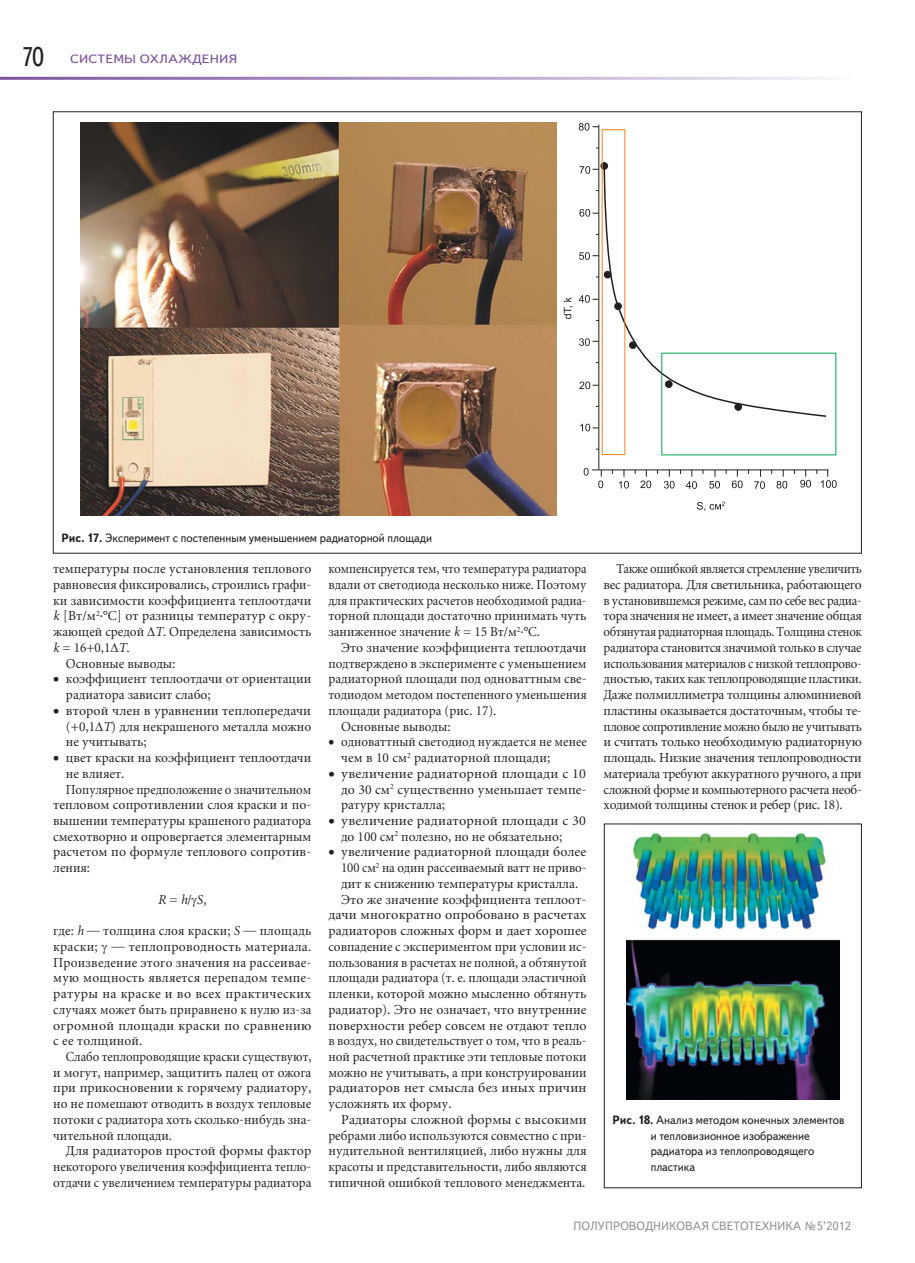
<style>
.page{position:relative;width:915px;height:1263px;background:#fff}
.page>*{position:absolute;margin:0;border:0;box-sizing:border-box;transform-origin:0 0}
.t1{font:27px "Text Book C";color:#231f20;scale:.9 1}
.t2{font:13.5px/15.8px "Miniature";color:#231f20;text-align:justify}
.t3{font:13.5px/15.8px "Miniature";color:#231f20;text-align:justify;scale:.91 1}
.t4{font:13.5px "Miniature";color:#231f20;scale:.96 1}
.t5{font:13.5px/15.8px "Miniature";color:#231f20;text-align:justify;scale:.95 1}
.t6{font:13.5px/15.8px "Miniature";color:#231f20;scale:.93 1}
.t7{font:13.5px/15.8px "Miniature";color:#231f20;text-align:justify;scale:.92 1}
.t8{font:13.5px "Miniature";color:#231f20;scale:.94 1}
.t9{font:italic 13.5px "Miniature";color:#231f20;scale:.96 1}
.t10{font:12px/15.8px "Text Book C";color:#231f20;scale:.95 1}
.t11{font:12px "Text Book C";color:#939598}
.t12{font:12px "Text Book C";letter-spacing:.01em;color:#7b519c;scale:1.17 1}
.s1{font-weight:700}
.s2{font-style:italic}
.s3{font-style:normal}
</style>
<div class="page">
<img style="left:81px;top:122px;width:475px;height:393px">
<hr style="left:598px;top:125px;width:1px;height:344px;background:#231f20">
<hr style="left:592px;top:469px;width:236px;height:1px;background:#231f20">
<svg style="left:603px;top:164px;width:224px;height:254px"></svg>
<svg style="left:600px;top:163px;width:7px;height:6px"></svg>
<div style="left:600px;top:162px;width:7px;height:8px;border:1px solid #231f20;border-radius:50%"></div>
<div style="left:604px;top:271px;width:6px;height:7px;background:#231f20;border-radius:50%"></div>
<div style="left:603px;top:271px;width:8px;height:7px;border:1px solid #231f20;border-radius:50%"></div>
<div style="left:614px;top:303px;width:7px;height:7px;background:#231f20;border-radius:50%"></div>
<div style="left:614px;top:303px;width:7px;height:7px;border:1px solid #231f20;border-radius:50%"></div>
<div style="left:629px;top:342px;width:7px;height:6px;background:#231f20;border-radius:50%"></div>
<div style="left:629px;top:341px;width:7px;height:8px;border:1px solid #231f20;border-radius:50%"></div>
<div style="left:665px;top:381px;width:7px;height:6px;background:#231f20;border-radius:50%"></div>
<div style="left:665px;top:380px;width:7px;height:8px;border:1px solid #231f20;border-radius:50%"></div>
<div style="left:734px;top:404px;width:7px;height:6px;background:#231f20;border-radius:50%"></div>
<div style="left:734px;top:403px;width:7px;height:8px;border:1px solid #231f20;border-radius:50%"></div>
<svg style="left:578px;top:123px;width:20px;height:8px"></svg>
<svg style="left:579px;top:166px;width:19px;height:8px"></svg>
<svg style="left:579px;top:209px;width:19px;height:8px"></svg>
<svg style="left:579px;top:252px;width:19px;height:8px"></svg>
<svg style="left:578px;top:295px;width:20px;height:8px"></svg>
<svg style="left:579px;top:338px;width:19px;height:8px"></svg>
<svg style="left:579px;top:381px;width:19px;height:8px"></svg>
<svg style="left:580px;top:424px;width:18px;height:7px"></svg>
<svg style="left:583px;top:468px;width:5px;height:8px"></svg>
<svg style="left:563px;top:297px;width:9px;height:22px"></svg>
<svg style="left:598px;top:470px;width:5px;height:18px"></svg>
<svg style="left:612px;top:470px;width:16px;height:18px"></svg>
<svg style="left:634px;top:470px;width:23px;height:18px"></svg>
<svg style="left:663px;top:470px;width:33px;height:19px"></svg>
<svg style="left:709px;top:470px;width:10px;height:18px"></svg>
<svg style="left:725px;top:470px;width:23px;height:18px"></svg>
<svg style="left:754px;top:470px;width:10px;height:19px"></svg>
<svg style="left:771px;top:470px;width:16px;height:18px"></svg>
<svg style="left:800px;top:470px;width:10px;height:17px"></svg>
<svg style="left:816px;top:470px;width:20px;height:18px"></svg>
<svg style="left:696px;top:502px;width:28px;height:9px"></svg>
<img style="left:626px;top:832px;width:212px;height:268px">
<h1 class="t1" style="left:21px;top:41px;width:27px">70</h1>
<p class="t12" style="left:70px;top:52px;width:144px">СИСТЕМЫ ОХЛАЖДЕНИЯ</p>
<p class="t10" style="left:61px;top:530px;width:391px"><span class="s1">Рис. 17.</span> Эксперимент с постепенным уменьшением радиаторной площади</p>
<p class="t2" style="left:53px;top:562px;width:259px">температуры после установления теплового</p>
<p class="t8" style="left:53px;top:579px;width:276px">равновесия фиксировались, строились графи-</p>
<p class="t2" style="left:53px;top:594px;width:259px">ки зависимости коэффициента теплоотдачи</p>
<p class="t2" style="left:53px;top:609px;width:259px"><span class="s2">k</span> [Вт/м<sup>2</sup>·°С] от разницы температур с окру-</p>
<p class="t4" style="left:53px;top:626px;width:270px">жающей средой <span class="s2">T</span>. Определена зависимость</p>
<p class="t4" style="left:53px;top:642px;width:81px"><span class="s2">k</span> = 16+0,1 <span class="s2">T</span>.</p>
<p class="t4" style="left:66px;top:658px;width:115px">Основные выводы:</p>
<p class="t2" style="left:66px;top:672px;width:247px;text-indent:-13px">• коэффициент теплоотдачи от ориентации радиатора зависит слабо;</p>
<p class="t2" style="left:66px;top:704px;width:247px;text-indent:-13px">• второй член в уравнении теплопередачи (+0,1 <span class="s2">T</span>) для некрашеного металла можно не учитывать;</p>
<p class="t2" style="left:53px;top:751px;width:259px">• цвет краски на коэффициент теплоотдачи</p>
<p class="t2" style="left:66px;top:767px;width:60px">не влияет.</p>
<p class="t6" style="left:66px;top:782px;width:265px">Популярное предположение о значительном</p>
<p class="t2" style="left:53px;top:798px;width:259px">тепловом сопротивлении слоя краски и по-</p>
<p class="t4" style="left:53px;top:815px;width:270px">вышении температуры крашеного радиатора</p>
<p class="t4" style="left:53px;top:831px;width:270px">смехотворно и опровергается элементарным</p>
<p class="t2" style="left:53px;top:845px;width:259px">расчетом по формуле теплового сопротив-</p>
<p class="t4" style="left:53px;top:862px;width:40px">ления:</p>
<p class="t9" style="left:158px;top:892px;width:52px">R <span class="s3">=</span> h<span class="s3">/</span> S<span class="s3">,</span></p>
<p class="t5" style="left:53px;top:924px;width:273px">где: <span class="s2">h</span> — толщина слоя краски; <span class="s2">S</span> — площадь краски; — теплопроводность материала.<br>Произведение этого значения на рассеивае&shy;мую мощность является перепадом темпе&shy;ратуры на краске и во всех практических случаях может быть приравнено к нулю из-за огромной площади краски по сравнению с ее толщиной.</p>
<p class="t7" style="left:53px;top:1050px;width:282px;text-indent:13px">Слабо теплопроводящие краски существуют, и могут, например, защитить палец от ожога при прикосновении к горячему радиатору, но не помешают отводить в воздух тепловые потоки с радиатора хоть сколько-нибудь зна&shy;чительной площади.</p>
<p class="t2" style="left:53px;top:1144px;width:259px;text-indent:13px">Для радиаторов простой формы фактор некоторого увеличения коэффициента тепло&shy;отдачи с увеличением температуры радиатора</p>
<p class="t3" style="left:328px;top:562px;width:285px">компенсируется тем, что температура радиатора вдали от светодиода несколько ниже. Поэтому для практических расчетов необходимой радиа&shy;торной площади достаточно принимать чуть заниженное значение <span class="s2">k</span> = 15 Вт/м<sup>2</sup>·°С.</p>
<p class="t2" style="left:341px;top:641px;width:247px">Это значение коэффициента теплоотдачи</p>
<p class="t8" style="left:328px;top:658px;width:276px">подтверждено в эксперименте с уменьшением</p>
<p class="t4" style="left:328px;top:674px;width:270px">радиаторной площади под одноваттным све-</p>
<p class="t8" style="left:328px;top:689px;width:276px">тодиодом методом постепенного уменьшения</p>
<p class="t4" style="left:328px;top:705px;width:176px">площади радиатора (рис. 17).</p>
<p class="t4" style="left:341px;top:721px;width:115px">Основные выводы:</p>
<p class="t6" style="left:341px;top:735px;width:266px;text-indent:-13px">• одноваттный светодиод нуждается не менее чем в 10 см<sup>2</sup> радиаторной площади;</p>
<p class="t2" style="left:341px;top:767px;width:247px;text-indent:-13px">• увеличение радиаторной площади с 10 до 30 см<sup>2</sup> существенно уменьшает темпе&shy;ратуру кристалла;</p>
<p class="t2" style="left:341px;top:814px;width:246px;text-indent:-13px">• увеличение радиаторной площади с 30 до 100 см<sup>2</sup> полезно, но не обязательно;</p>
<p class="t2" style="left:328px;top:845px;width:259px">• увеличение радиаторной площади более</p>
<p class="t6" style="left:341px;top:861px;width:265px">100 см<sup>2</sup> на один рассеиваемый ватт не приво-</p>
<p class="t2" style="left:341px;top:877px;width:238px">дит к снижению температуры кристалла.</p>
<p class="t2" style="left:341px;top:893px;width:247px">Это же значение коэффициента теплоот-</p>
<p class="t2" style="left:328px;top:908px;width:259px">дачи многократно опробовано в расчетах</p>
<p class="t2" style="left:328px;top:924px;width:259px">радиаторов сложных форм и дает хорошее</p>
<p class="t4" style="left:328px;top:941px;width:270px">совпадение с экспериментом при условии ис-</p>
<p class="t6" style="left:328px;top:955px;width:279px">пользования в расчетах не полной, а обтянутой</p>
<p class="t8" style="left:328px;top:973px;width:276px">площади радиатора (т. е. площади эластичной</p>
<p class="t2" style="left:328px;top:987px;width:259px">пленки, которой можно мысленно обтянуть</p>
<p class="t2" style="left:328px;top:1003px;width:259px">радиатор). Это не означает, что внутренние</p>
<p class="t2" style="left:328px;top:1018px;width:259px">поверхности ребер совсем не отдают тепло</p>
<p class="t6" style="left:328px;top:1034px;width:279px">в воздух, но свидетельствует о том, что в реаль-</p>
<p class="t5" style="left:328px;top:1050px;width:273px">ной расчетной практике эти тепловые потоки</p>
<p class="t4" style="left:328px;top:1067px;width:270px">можно не учитывать, а при конструировании</p>
<p class="t2" style="left:328px;top:1081px;width:259px">радиаторов нет смысла без иных причин</p>
<p class="t4" style="left:328px;top:1098px;width:130px">усложнять их форму.</p>
<p class="t2" style="left:341px;top:1113px;width:247px">Радиаторы сложной формы с высокими</p>
<p class="t5" style="left:328px;top:1129px;width:273px">ребрами либо используются совместно с при-</p>
<p class="t2" style="left:328px;top:1144px;width:259px">нудительной вентиляцией, либо нужны для</p>
<p class="t8" style="left:328px;top:1161px;width:276px">красоты и представительности, либо являются</p>
<p class="t4" style="left:328px;top:1177px;width:269px">типичной ошибкой теплового менеджмента.</p>
<p class="t3" style="left:603px;top:562px;width:285px;text-indent:13px">Также ошибкой является стремление увеличить вес радиатора. Для светильника, работающего в установившемся режиме, сам по себе вес радиа&shy;тора значения не имеет, а имеет значение общая обтянутая радиаторная площадь. Толщина стенок радиатора становится значимой только в случае использования материалов с низкой теплопрово&shy;дностью, таких как теплопроводящие пластики.<br>Даже полмиллиметра толщины алюминиевой пластины оказывается достаточным, чтобы те&shy;пловое сопротивление можно было не учитывать и считать только необходимую радиаторную площадь. Низкие значения теплопроводности материала требуют аккуратного ручного, а при сложной форме и компьютерного расчета необ&shy;ходимой толщины стенок и ребер (рис. 18).</p>
<p class="t10" style="left:650px;top:1112px;width:205px;text-indent:-38px"><span class="s1">Рис. 18.</span> Анализ методом конечных элементов и тепловизионное изображение радиатора из теплопроводящего пластика</p>
<p class="t11" style="left:573px;top:1219px;width:279px">ПОЛУПРОВОДНИКОВАЯ СВЕТОТЕХНИКА №5’2012</p>
</div>
